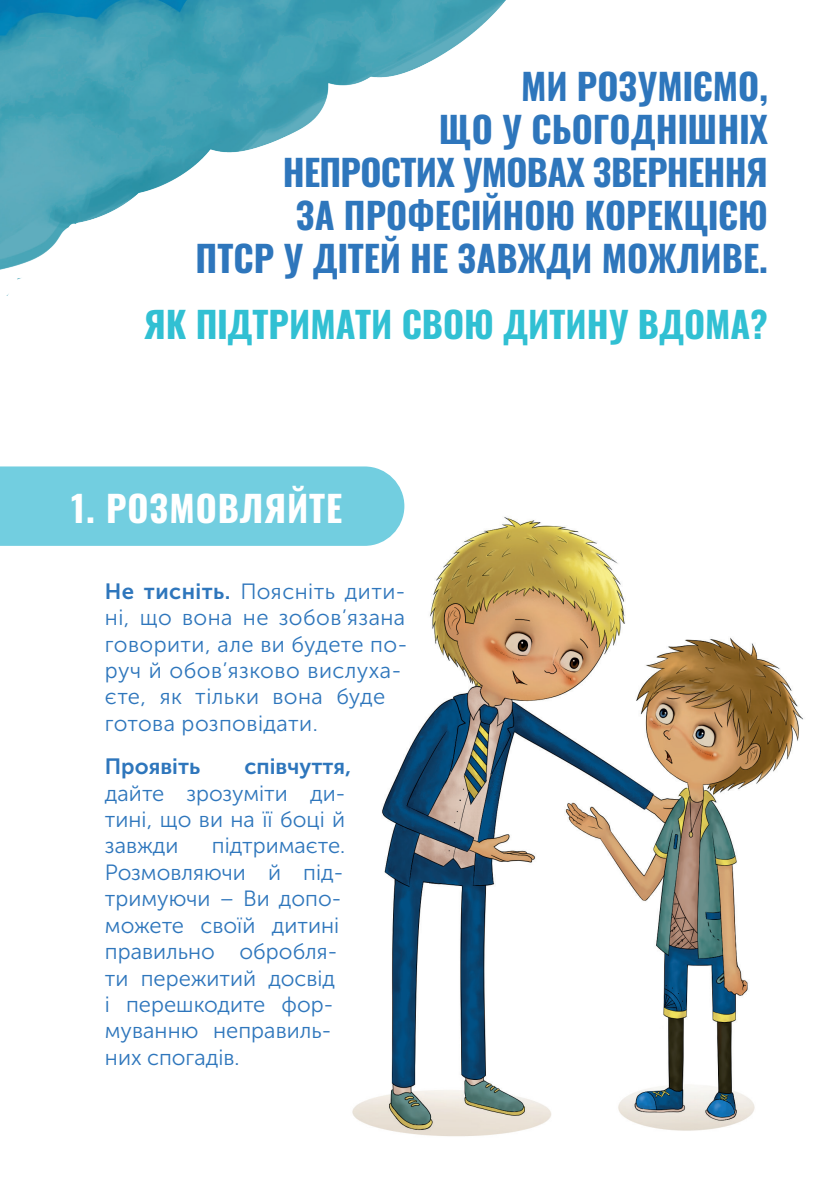
<style>
.page{position:relative;width:840px;height:1191px;background:#fff}
.page>*{position:absolute;margin:0;border:0;box-sizing:border-box;transform-origin:0 0}
.Header-1{font:700 36px/43.2px "Oswald";color:#2e76bc;text-align:right}
.Header-1-2{font:700 36px "Oswald";color:#31c0d3}
.Header-1-3{font:700 36px "Oswald";letter-spacing:.025em;color:#fff}
.Text{font:22px/26.4px "Museo Sans Cyrl 300";color:#2e76bc}
.Text-2{font:22px/26.4px "Museo Sans Cyrl 300";letter-spacing:.02em;color:#2e76bc}
.Text-3{font:22px "Museo Sans Cyrl 700";color:#2e76bc}
.s1{font-family:"Museo Sans Cyrl 700"}
</style>
<div class="page">
<img style="left:352px;top:501px;width:440px;height:636px">
<img style="left:0;top:0;width:506px;height:295px">
<img style="left:789px;top:697px;width:14px;height:440px">
<div style="left:0;top:466px;width:404px;height:80px;background:#72cee0"></div>
<p class="Header-1" style="left:195px;top:61px;width:573px">МИ РОЗУМІЄМО,<br>ЩО У СЬОГОДНІШНІХ<br>НЕПРОСТИХ УМОВАХ ЗВЕРНЕННЯ<br>ЗА ПРОФЕСІЙНОЮ КОРЕКЦІЄЮ<br>ПТСР У ДІТЕЙ НЕ ЗАВЖДИ МОЖЛИВЕ.</p>
<p class="Header-1-2" style="left:144px;top:293px;width:625px">ЯК ПІДТРИМАТИ СВОЮ ДИТИНУ ВДОМА?</p>
<p class="Header-1-3" style="left:71px;top:476px;width:272px">1. РОЗМОВЛЯЙТЕ</p>
<p class="Text-2" style="left:105px;top:578px;width:304px"><span class="s1">Не тисніть.</span> Поясніть дити&shy;ні, що вона не зобов’язана говорити, але ви будете по&shy;руч й обов’язково вислуха&shy;єте, як тільки вона буде готова розповідати.</p>
<p class="Text-3" style="left:105px;top:754px;width:97px">Проявіть</p>
<p class="Text" style="left:105px;top:753px;width:248px;text-indent:139px"><span class="s1">співчуття, </span>дайте зрозуміти ди&shy;тині, що ви на її боці й завжди</p>
<p class="Text" style="left:105px;top:833px;width:241px;text-indent:107px">підтримаєте.<br>Розмовляючи й під&shy;тримуючи – Ви допо&shy;можете своїй дитині правильно обробля&shy;ти пережитий досвід і перешкодите фор&shy;муванню неправиль&shy;них спогадів.</p>
</div>
